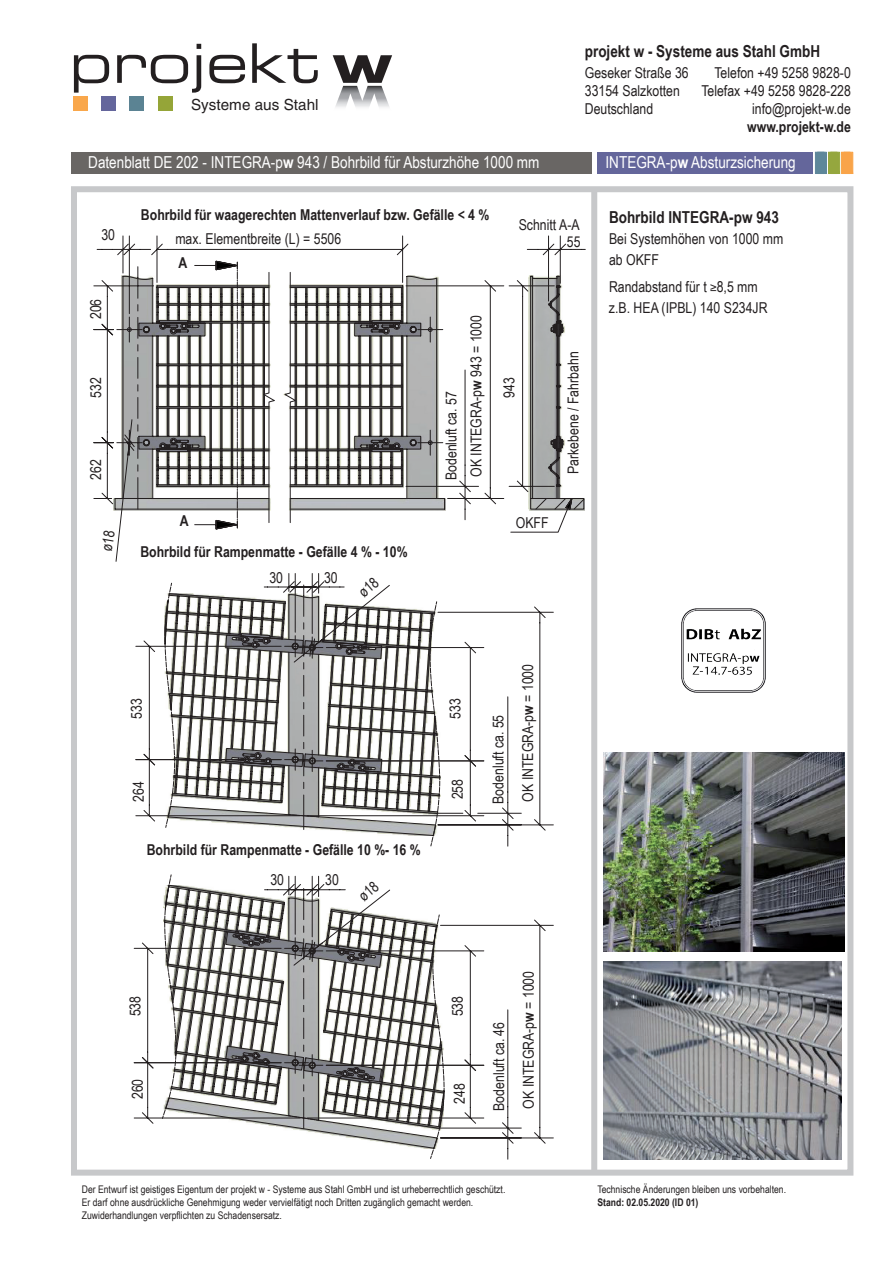
<style>
.page{position:relative;width:893px;height:1263px;background:#fff}
.page>*{position:absolute;margin:0;border:0;box-sizing:border-box;transform-origin:0 0}
.t1{font:54.3px "Eurostile Extended Two";color:#231f20}
.t2{font:16.5px "Arial Narrow";color:#fff}
.t3{font:700 16.5px "Arial Narrow";color:#231f20}
.t4{font:15.3px "Helvetica";color:#231f20}
.t5{font:15px/21px "Arial Narrow";color:#231f20}
.t6{font:700 15px "Arial Narrow";color:#231f20}
.t7{font:10.5px/12.6px "Arial Narrow";color:#231f20}
.t8{font:700 10.5px "Arial Narrow";color:#231f20}
.s1{font-family:"Eurostile Bold Extended Two"}
.s2{font-weight:700}
.s3{font-size:12px}
</style>
<div class="page">
<div style="left:71px;top:152px;width:520px;height:21px;background:#696664"></div>
<div style="left:71px;top:186px;width:782px;height:989px;border:6px solid #c7c8ca"></div>
<div style="left:591px;top:189px;width:6px;height:983px;background:#c7c8ca"></div>
<div style="left:597px;top:152px;width:214px;height:21px;background:#64669b"></div>
<svg style="left:815px;top:151px;width:38px;height:23px"></svg>
<div style="left:74px;top:97px;width:14px;height:14px;background:#f9a74b"></div>
<div style="left:102px;top:97px;width:14px;height:14px;background:#64669c"></div>
<div style="left:130px;top:97px;width:14px;height:14px;background:#5b8393"></div>
<div style="left:158px;top:97px;width:14px;height:14px;background:#95a538"></div>
<img style="left:335px;top:86px;width:54px;height:21px">
<img style="left:604px;top:753px;width:240px;height:199px">
<img style="left:604px;top:961px;width:238px;height:199px">
<svg style="left:94px;top:236px;width:491px;height:883px"></svg>
<svg style="left:510px;top:276px;width:74px;height:257px"></svg>
<svg style="left:134px;top:317px;width:420px;height:842px"></svg>
<img style="left:681px;top:608px;width:85px;height:85px">
<svg style="left:102px;top:530px;width:13px;height:21px"></svg>
<svg style="left:359px;top:576px;width:21px;height:22px"></svg>
<svg style="left:359px;top:880px;width:21px;height:22px"></svg>
<h1 class="t1" style="left:70px;top:26px;width:325px">projekt <span class="s1">w</span></h1>
<p class="t4" style="left:191px;top:96px;width:129px">Systeme aus Stahl</p>
<p class="t2" style="left:88px;top:150px;width:453px">Datenblatt DE 202 - INTEGRA-p<span class="s2">w</span> 943 / Bohrbild für Absturzhöhe 1000 mm</p>
<p class="t3" style="left:585px;top:38px;width:237px">projekt w - Systeme aus Stahl GmbH</p>
<p class="t5" style="left:585px;top:61px;width:105px">Geseker Straße 36</p>
<p class="t5" style="left:714px;top:61px;width:138px">Telefon +49 5258 9828-0</p>
<p class="t5" style="left:585px;top:79px;width:97px">33154 Salzkotten</p>
<p class="t5" style="left:701px;top:79px;width:151px">Telefax +49 5258 9828-228</p>
<p class="t5" style="left:585px;top:97px;width:70px">Deutschland</p>
<p class="t5" style="left:752px;top:97px;width:100px">info@projekt-w.de</p>
<p class="t6" style="left:747px;top:115px;width:105px">www.projekt-w.de</p>
<p class="t2" style="left:605px;top:150px;width:192px">INTEGRA-p<span class="s2">w</span> Absturzsicherung</p>
<p class="t5" style="left:101px;top:224px;width:15px">30</p>
<p class="t5" style="left:85px;top:319px;width:22px;rotate:-90deg">206</p>
<p class="t5" style="left:85px;top:398px;width:22px;rotate:-90deg">532</p>
<p class="t5" style="left:85px;top:480px;width:22px;rotate:-90deg">262</p>
<p class="t6" style="left:141px;top:203px;width:350px">Bohrbild für waagerechten Mattenverlauf bzw. Gefälle &lt; 4 %</p>
<p class="t5" style="left:175px;top:228px;width:167px">max. Elementbreite (L) = 5506</p>
<p class="t6" style="left:178px;top:251px;width:10px">A</p>
<p class="t5" style="left:519px;top:214px;width:62px">Schnitt A-A</p>
<p class="t5" style="left:567px;top:230px;width:15px">55</p>
<p class="t6" style="left:180px;top:509px;width:10px">A</p>
<p class="t6" style="left:140px;top:541px;width:269px">Bohrbild für Rampenmatte - Gefälle 4 % - 10%</p>
<p class="t5" style="left:269px;top:566px;width:15px">30</p>
<p class="t5" style="left:324px;top:566px;width:15px">30</p>
<p class="t5" style="left:438px;top:480px;width:167px;line-height:25px;rotate:-90deg">Bodenluft ca. 57<br>OK INTEGRA-p<span class="s2">w</span> 943 = 1000</p>
<p class="t5" style="left:498px;top:398px;width:22px;rotate:-90deg">943</p>
<p class="t5" style="left:516px;top:512px;width:34px">OKFF</p>
<p class="t5" style="left:562px;top:474px;width:124px;rotate:-90deg">Parkebene / Fahrbahn</p>
<p class="t3" style="left:609px;top:205px;width:171px">Bohrbild INTEGRA-pw 943</p>
<p class="t5" style="left:609px;top:228px;width:176px">Bei Systemhöhen von 1000 mm ab OKFF</p>
<p class="t5" style="left:609px;top:276px;width:160px">Randabstand für t <span class="s3">≥</span>8,5 mm z.B. HEA (IPBL) 140 S234JR</p>
<p class="t5" style="left:125px;top:719px;width:22px;rotate:-90deg">533</p>
<p class="t5" style="left:127px;top:801px;width:22px;rotate:-90deg">264</p>
<p class="t6" style="left:147px;top:838px;width:276px">Bohrbild für Rampenmatte - Gefälle 10 %- 16 %</p>
<p class="t5" style="left:270px;top:869px;width:15px">30</p>
<p class="t5" style="left:325px;top:869px;width:15px">30</p>
<p class="t5" style="left:444px;top:719px;width:22px;rotate:-90deg">533</p>
<p class="t5" style="left:446px;top:799px;width:22px;rotate:-90deg">258</p>
<p class="t5" style="left:483px;top:804px;width:141px;line-height:29.7px;rotate:-90deg">Bodenluft ca. 55<br>OK INTEGRA-p<span class="s2">w</span> = 1000</p>
<p class="t5" style="left:124px;top:1016px;width:22px;rotate:-90deg">538</p>
<p class="t5" style="left:446px;top:1016px;width:22px;rotate:-90deg">538</p>
<p class="t5" style="left:126px;top:1099px;width:22px;rotate:-90deg">260</p>
<p class="t5" style="left:448px;top:1103px;width:22px;rotate:-90deg">248</p>
<p class="t5" style="left:483px;top:1111px;width:141px;line-height:29.7px;rotate:-90deg">Bodenluft ca. 46<br>OK INTEGRA-p<span class="s2">w</span> = 1000</p>
<p class="t7" style="left:82px;top:1183px;width:425px">Der Entwurf ist geistiges Eigentum der projekt w - Systeme aus Stahl GmbH und ist urheberrechtlich geschützt.<br>Er darf ohne ausdrückliche Genehmigung weder vervielfätigt noch Dritten zugänglich gemacht werden.<br>Zuwiderhandlungen verpflichten zu Schadensersatz.</p>
<p class="t7" style="left:597px;top:1182px;width:190px">Technische Änderungen bleiben uns vorbehalten.</p>
<p class="t8" style="left:597px;top:1194px;width:102px">Stand: 02.05.2020 (ID 01)</p>
</div>
